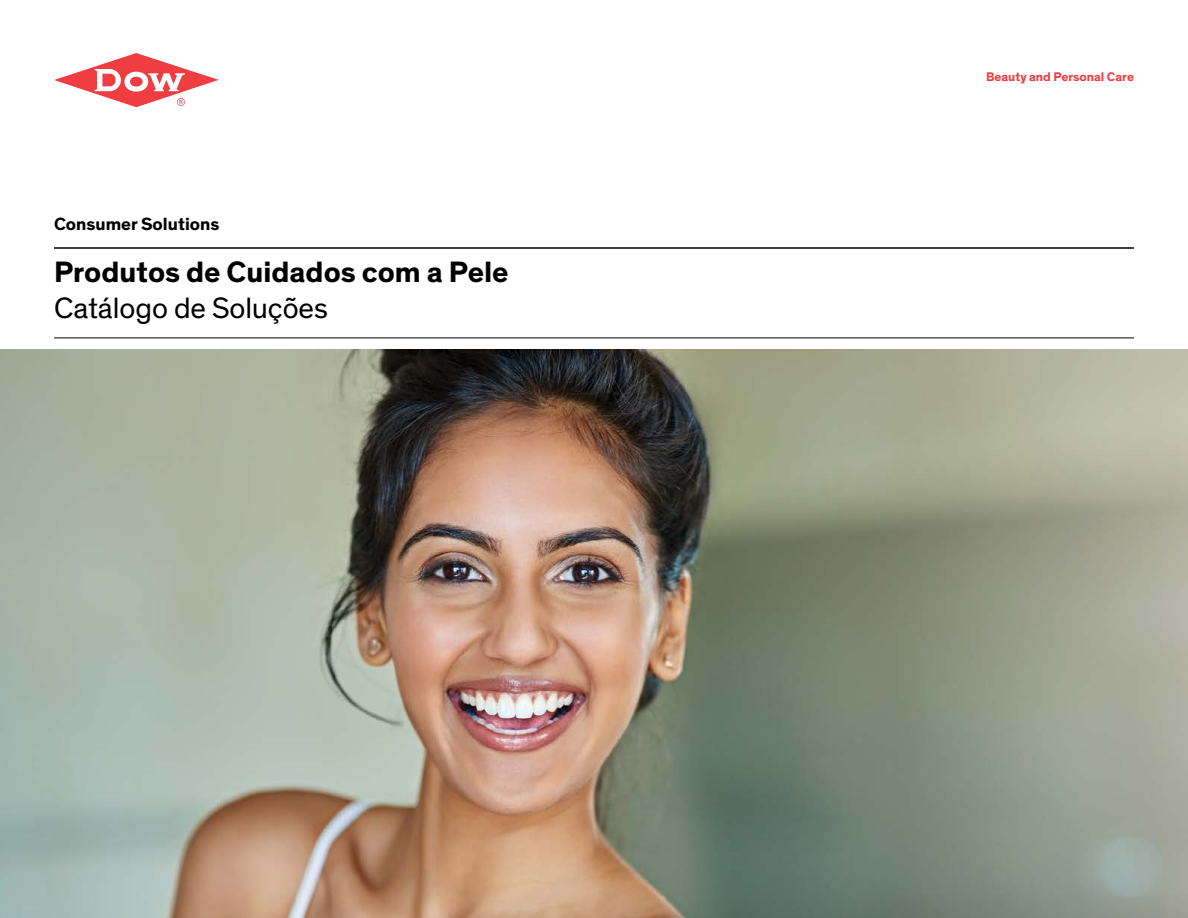
<style>
.page{position:relative;width:1188px;height:918px;background:#fff}
.page>*{position:absolute;margin:0;border:0;box-sizing:border-box;transform-origin:0 0}
.t1{font:700 30px "Dow Corporate";color:#000}
.t2{font:30px "Dow Corporate";color:#000}
.t3{font:700 18px "Dow Corporate";color:#000}
.t4{font:700 12.75px "Dow Corporate";color:#ef3d42}
</style>
<div class="page">
<img style="left:0;top:350px;width:1188px;height:568px">
<svg style="left:54px;top:53px;width:165px;height:54px"></svg>
<hr style="left:54px;top:247px;width:1080px;height:2px;background:#000">
<hr style="left:54px;top:338px;width:1080px;height:1px;background:#000">
<p class="t3" style="left:54px;top:213px;width:167px">Consumer Solutions</p>
<p class="t1" style="left:54px;top:253px;width:456px">Produtos de Cuidados com a Pele</p>
<p class="t2" style="left:54px;top:290px;width:275px">Catálogo de Soluções</p>
<p class="t4" style="left:986px;top:68px;width:149px">Beauty and Personal Care</p>
</div>
